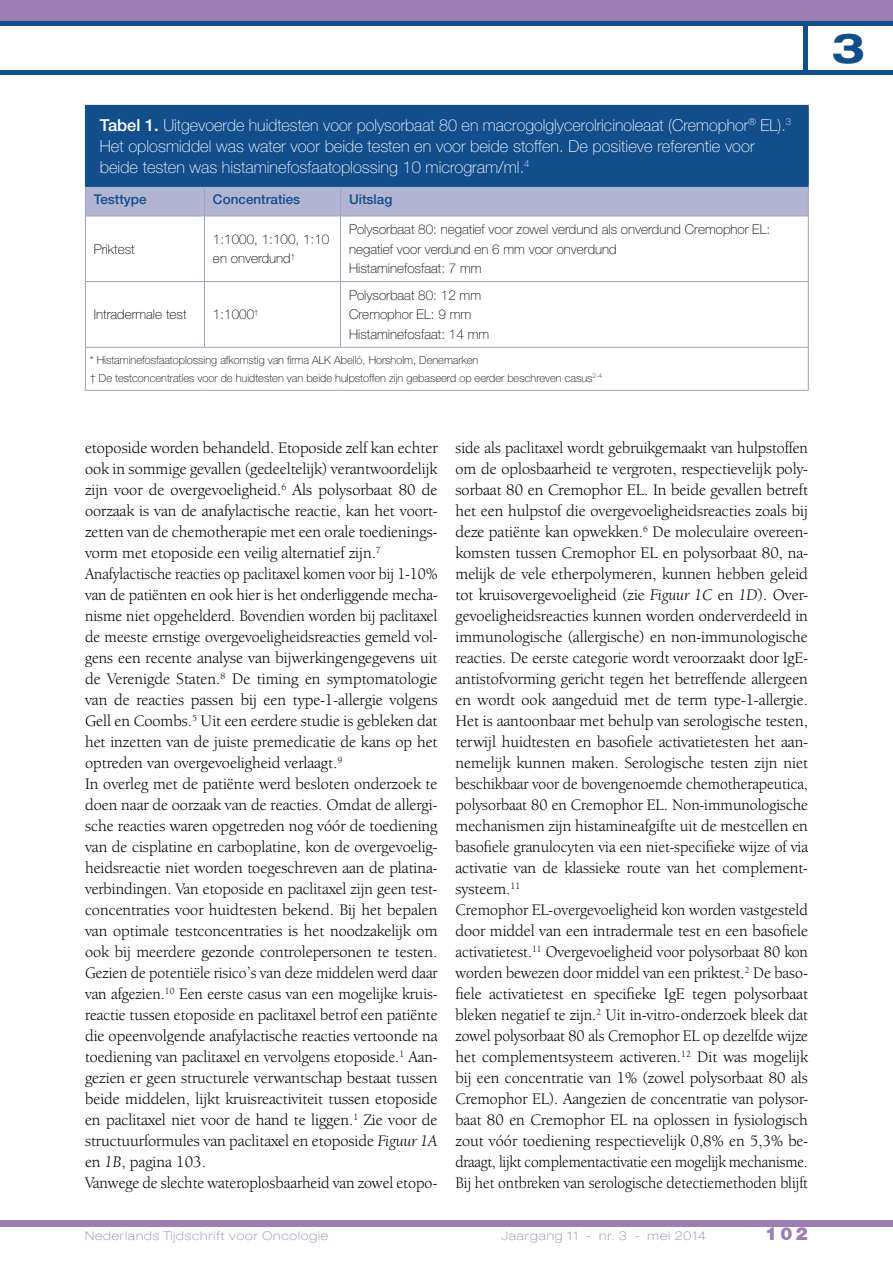
<style>
.page{position:relative;width:893px;height:1263px;background:#fff}
.page>*{position:absolute;margin:0;border:0;box-sizing:border-box;transform-origin:0 0}
.t1{font:700 expanded 41.25px "Helvetica Neue LT Std";color:#134e8c}
.t2{font:900 18px "Helvetica Neue LT Std";color:#9c7eb3}
.t3{font:16.5px/21px "Berkeley Oldstyle IT Cby BT";color:#000}
.t4{font:100 16.5px/21px "Helvetica Neue LT Std";color:#fff}
.t5{font:100 13.5px/19.5px "Helvetica Neue LT Std";color:#000}
.t6{font:500 13.5px "Helvetica Neue LT Std";color:#134e8c}
.t7{font:100 expanded 12px "Helvetica Neue LT Std";letter-spacing:.075em;color:#9c7eb3}
.t8{font:100 11.25px/18px "Helvetica Neue LT Std";color:#000}
.s1{font-weight:500}
.s2{font-style:italic}
</style>
<div class="page">
<div style="left:0;top:0;width:893px;height:23px;background:#9c7eb3"></div>
<div style="left:0;top:1220px;width:893px;height:7px;background:#9c7eb3"></div>
<hr style="left:0;top:70px;width:893px;height:4px;background:#134e8c">
<div style="left:0;top:21px;width:893px;height:5px;background:#134e8c"></div>
<hr style="left:804px;top:23px;width:4px;height:49px;background:#134e8c">
<div style="left:85px;top:105px;width:723px;height:81px;background:#134e8c"></div>
<svg style="left:86px;top:217px;width:722px;height:173px"></svg>
<hr style="left:85px;top:216px;width:119px;height:1px;background:#9ba2c4">
<hr style="left:204px;top:216px;width:137px;height:1px;background:#9ba2c4">
<hr style="left:204px;top:216px;width:1px;height:65px;background:#9ba2c4">
<hr style="left:341px;top:216px;width:468px;height:1px;background:#9ba2c4">
<hr style="left:340px;top:216px;width:1px;height:65px;background:#9ba2c4">
<hr style="left:808px;top:216px;width:1px;height:65px;background:#9ba2c4">
<hr style="left:85px;top:281px;width:119px;height:1px;background:#9ba2c4">
<hr style="left:204px;top:281px;width:137px;height:1px;background:#9ba2c4">
<hr style="left:204px;top:282px;width:1px;height:65px;background:#9ba2c4">
<hr style="left:341px;top:281px;width:468px;height:1px;background:#9ba2c4">
<hr style="left:340px;top:282px;width:1px;height:65px;background:#9ba2c4">
<hr style="left:808px;top:282px;width:1px;height:65px;background:#9ba2c4">
<hr style="left:85px;top:347px;width:119px;height:1px;background:#9ba2c4">
<hr style="left:204px;top:347px;width:137px;height:1px;background:#9ba2c4">
<hr style="left:341px;top:347px;width:468px;height:1px;background:#9ba2c4">
<hr style="left:808px;top:348px;width:1px;height:42px;background:#9ba2c4">
<hr style="left:85px;top:390px;width:119px;height:1px;background:#9ba2c4">
<hr style="left:204px;top:390px;width:137px;height:1px;background:#9ba2c4">
<hr style="left:341px;top:390px;width:468px;height:1px;background:#9ba2c4">
<hr style="left:341px;top:105px;width:468px;height:1px;background:#134e8c">
<hr style="left:808px;top:106px;width:1px;height:79px;background:#134e8c">
<hr style="left:341px;top:185px;width:468px;height:2px;background:#134e8c">
<svg style="left:85px;top:186px;width:724px;height:30px;background:#abb1ce"></svg>
<hr style="left:85px;top:216px;width:1px;height:65px;background:#9ba2c4">
<hr style="left:85px;top:282px;width:1px;height:65px;background:#9ba2c4">
<hr style="left:85px;top:348px;width:1px;height:42px;background:#9ba2c4">
<p class="t4" style="left:100px;top:114px;width:693px"><span class="s1">Tabel 1.</span> Uitgevoerde huidtesten voor polysorbaat 80 en macrogolglycerolricinoleaat (Cremophor<sup>®</sup> EL).<sup>3<br></sup>Het oplosmiddel was water voor beide testen en voor beide stoffen. De positieve referentie voor beide testen was histaminefosfaatoplossing 10 microgram/ml.<sup>4</sup></p>
<p class="t6" style="left:94px;top:191px;width:54px">Testtype</p>
<p class="t6" style="left:213px;top:191px;width:89px">Concentraties</p>
<p class="t6" style="left:349px;top:191px;width:45px">Uitslag</p>
<p class="t5" style="left:94px;top:239px;width:42px">Priktest</p>
<p class="t5" style="left:213px;top:229px;width:118px">1:1000, 1:100, 1:10 en onverdund<sup>†</sup></p>
<p class="t5" style="left:349px;top:220px;width:423px">Polysorbaat 80: negatief voor zowel verdund als onverdund Cremophor EL: negatief voor verdund en 6 mm voor onverdund<br>Histaminefosfaat: 7 mm</p>
<p class="t5" style="left:94px;top:305px;width:94px">Intradermale test</p>
<p class="t5" style="left:213px;top:305px;width:47px">1:1000<sup>†</sup></p>
<p class="t5" style="left:349px;top:285px;width:142px">Polysorbaat 80: 12 mm<br>Cremophor EL: 9 mm<br>Histaminefosfaat: 14 mm</p>
<p class="t8" style="left:90px;top:351px;width:514px">* Histaminefosfaatoplossing afkomstig van firma ALK Abelló, Horsholm, Denemarken<br>† De testconcentraties voor de huidtesten van beide hulpstoffen zijn gebaseerd op eerder beschreven casus<sup>2-4</sup></p>
<p class="t3" style="left:85px;top:437px;width:354px">etoposide worden behandeld. Etoposide zelf kan echter ook in sommige gevallen (gedeeltelijk) verantwoordelijk zijn voor de overgevoeligheid.<sup>6</sup> Als polysorbaat 80 de oorzaak is van de anafylactische reactie, kan het voort&shy;zetten van de chemotherapie met een orale toedienings&shy;vorm met etoposide een veilig alternatief zijn.<sup>7<br></sup>Anafylactische reacties op paclitaxel komen voor bij 1-10% van de patiënten en ook hier is het onderliggende mecha&shy;nisme niet opgehelderd. Bovendien worden bij paclitaxel de meeste ernstige overgevoeligheidsreacties gemeld vol&shy;gens een recente analyse van bijwerkingengegevens uit de Verenigde Staten.<sup>8</sup> De timing en symptomatologie van de reacties passen bij een type-1-allergie volgens Gell en Coombs.<sup>5</sup> Uit een eerdere studie is gebleken dat het inzetten van de juiste premedicatie de kans op het optreden van overgevoeligheid verlaagt.<sup>9<br></sup>In overleg met de patiënte werd besloten onderzoek te doen naar de oorzaak van de reacties. Omdat de allergi&shy;sche reacties waren opgetreden nog vóór de toediening van de cisplatine en carboplatine, kon de overgevoelig&shy;heidsreactie niet worden toegeschreven aan de platina&shy;verbindingen. Van etoposide en paclitaxel zijn geen test&shy;concentraties voor huidtesten bekend. Bij het bepalen van optimale testconcentraties is het noodzakelijk om ook bij meerdere gezonde controlepersonen te testen.<br>Gezien de potentiële risico’s van deze middelen werd daar van afgezien.<sup>10</sup> Een eerste casus van een mogelijke kruis&shy;reactie tussen etoposide en paclitaxel betrof een patiënte die opeenvolgende anafylactische reacties vertoonde na toediening van paclitaxel en vervolgens etoposide.<sup>1</sup> Aan&shy;gezien er geen structurele verwantschap bestaat tussen beide middelen, lijkt kruisreactiviteit tussen etoposide en paclitaxel niet voor de hand te liggen.<sup>1</sup> Zie voor de structuurformules van paclitaxel en etoposide <span class="s2">Figuur 1A </span>en <span class="s2">1B</span>, pagina 103.<br>Vanwege de slechte wateroplosbaarheid van zowel etopo-</p>
<p class="t3" style="left:455px;top:437px;width:354px">side als paclitaxel wordt gebruikgemaakt van hulpstoffen om de oplosbaarheid te vergroten, respectievelijk poly&shy;sorbaat 80 en Cremophor EL. In beide gevallen betreft het een hulpstof die overgevoeligheidsreacties zoals bij deze patiënte kan opwekken.<sup>6</sup> De moleculaire overeen&shy;komsten tussen Cremophor EL en polysorbaat 80, na&shy;melijk de vele etherpolymeren, kunnen hebben geleid tot kruisovergevoeligheid (zie <span class="s2">Figuur 1C</span> en <span class="s2">1D</span>). Over&shy;gevoeligheidsreacties kunnen worden onderverdeeld in immunologische (allergische) en non-immunologische reacties. De eerste categorie wordt veroorzaakt door IgE&shy;antistofvorming gericht tegen het betreffende allergeen en wordt ook aangeduid met de term type-1-allergie.<br>Het is aantoonbaar met behulp van serologische testen, terwijl huidtesten en basofiele activatietesten het aan&shy;nemelijk kunnen maken. Serologische testen zijn niet beschikbaar voor de bovengenoemde chemotherapeutica, polysorbaat 80 en Cremophor EL. Non-immunologische mechanismen zijn histamineafgifte uit de mestcellen en basofiele granulocyten via een niet-specifieke wijze of via activatie van de klassieke route van het complement&shy;systeem.<sup>11<br></sup>Cremophor EL-overgevoeligheid kon worden vastgesteld door middel van een intradermale test en een basofiele activatietest.<sup>11</sup> Overgevoeligheid voor polysorbaat 80 kon worden bewezen door middel van een priktest.<sup>2</sup> De baso&shy;fiele activatietest en specifieke IgE tegen polysorbaat bleken negatief te zijn.<sup>2</sup> Uit in-vitro-onderzoek bleek dat zowel polysorbaat 80 als Cremophor EL op dezelfde wijze het complementsysteem activeren.<sup>12</sup> Dit was mogelijk bij een concentratie van 1% (zowel polysorbaat 80 als Cremophor EL). Aangezien de concentratie van polysor&shy;baat 80 en Cremophor EL na oplossen in fysiologisch zout vóór toediening respectievelijk 0,8% en 5,3% be&shy;draagt, lijkt complementactivatie een mogelijk mechanisme.<br>Bij het ontbreken van serologische detectiemethoden blijft</p>
<p class="t2" style="left:765px;top:1222px;width:44px">102</p>
<p class="t7" style="left:85px;top:1228px;width:245px">Nederlands Tijdschrift voor Oncologie</p>
<p class="t7" style="left:501px;top:1228px;width:206px">Jaargang 11 - nr. 3 - mei 2014</p>
<h1 class="t1" style="left:831px;top:22px;width:35px">3</h1>
</div>
